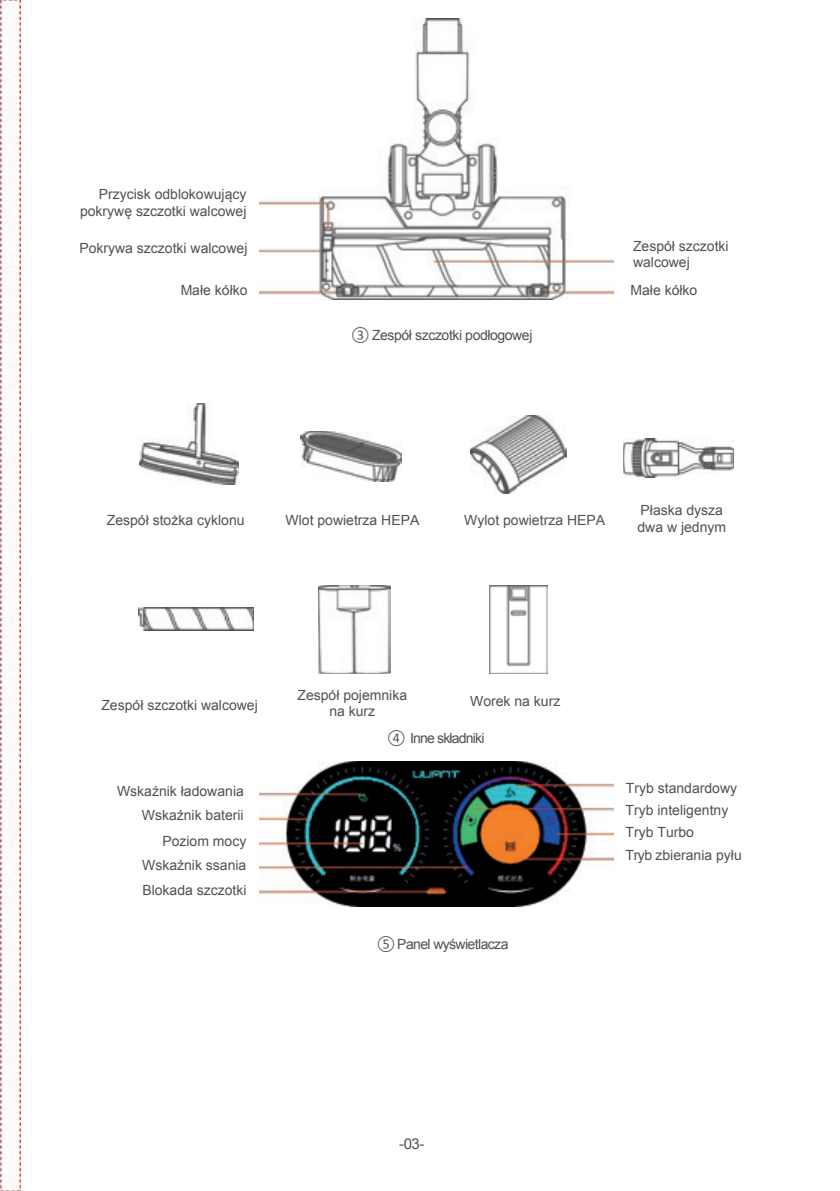
<style>
.page{position:relative;width:840px;height:1191px;background:#fff}
.page>*{position:absolute;margin:0;border:0;box-sizing:border-box;transform-origin:0 0}
.t1{font:15px "Arial";color:#505052}
.t2{font:14px/16.8px "Arial";color:#505052}
.t3{font:14px "Arial";letter-spacing:-.03em;color:#505052}
.t4{font:14px "Arial";letter-spacing:-.045em;color:#505052}
.t5{font:14px "Arial";letter-spacing:-.055em;color:#505052}
.s1{font-family:"Calibri"}
</style>
<div class="page">
<img style="left:139px;top:607px;width:114px;height:23px">
<img style="left:318px;top:585px;width:72px;height:89px">
<img style="left:490px;top:585px;width:58px;height:89px">
<img style="left:140px;top:403px;width:98px;height:81px">
<img style="left:301px;top:432px;width:101px;height:49px">
<img style="left:471px;top:415px;width:95px;height:78px">
<img style="left:624px;top:439px;width:110px;height:38px">
<img style="left:0;top:0;width:20px;height:1191px">
<img style="left:259px;top:19px;width:355px;height:280px">
<img style="left:259px;top:761px;width:355px;height:145px">
<p class="t2" style="left:80px;top:186px;width:168px;text-align:right">Przycisk odblokowujący pokrywę szczotki walcowej</p>
<p class="t2" style="left:79px;top:240px;width:170px">Pokrywa szczotki walcowej</p>
<p class="t2" style="left:181px;top:282px;width:68px">Małe kółko</p>
<p class="t3" style="left:351px;top:326px;width:183px"><span class="s1">③</span> Zespół szczotki podłogowej</p>
<p class="t2" style="left:633px;top:237px;width:97px">Zespół szczotki walcowej</p>
<p class="t2" style="left:630px;top:282px;width:68px">Małe kółko</p>
<p class="t2" style="left:107px;top:512px;width:139px">Zespół stożka cyklonu</p>
<p class="t2" style="left:286px;top:512px;width:135px">Wlot powietrza HEPA</p>
<p class="t2" style="left:464px;top:512px;width:142px">Wylot powietrza HEPA</p>
<p class="t2" style="left:637px;top:502px;width:90px">Płaska dysza dwa w jednym</p>
<p class="t2" style="left:101px;top:697px;width:158px">Zespół szczotki walcowej</p>
<p class="t2" style="left:297px;top:687px;width:111px;text-align:center">Zespół pojemnika na kurz</p>
<p class="t2" style="left:470px;top:693px;width:92px">Worek na kurz</p>
<p class="t2" style="left:117px;top:779px;width:131px;line-height:24.6px;text-align:right">Wskaźnik ładowania<br>Wskaźnik baterii<br>Poziom mocy<br>Wskaźnik ssania<br>Blokada szczotki</p>
<p class="t5" style="left:387px;top:729px;width:99px"><span class="s1">④</span> Inne składniki</p>
<p class="t4" style="left:377px;top:935px;width:133px"><span class="s1">⑤</span> Panel wyświetlacza</p>
<p class="t1" style="left:399px;top:1133px;width:27px">-03-</p>
<p class="t2" style="left:626px;top:777px;width:118px;line-height:22.4px">Tryb standardowy<br>Tryb inteligentny<br>Tryb Turbo<br>Tryb zbierania pyłu</p>
</div>
